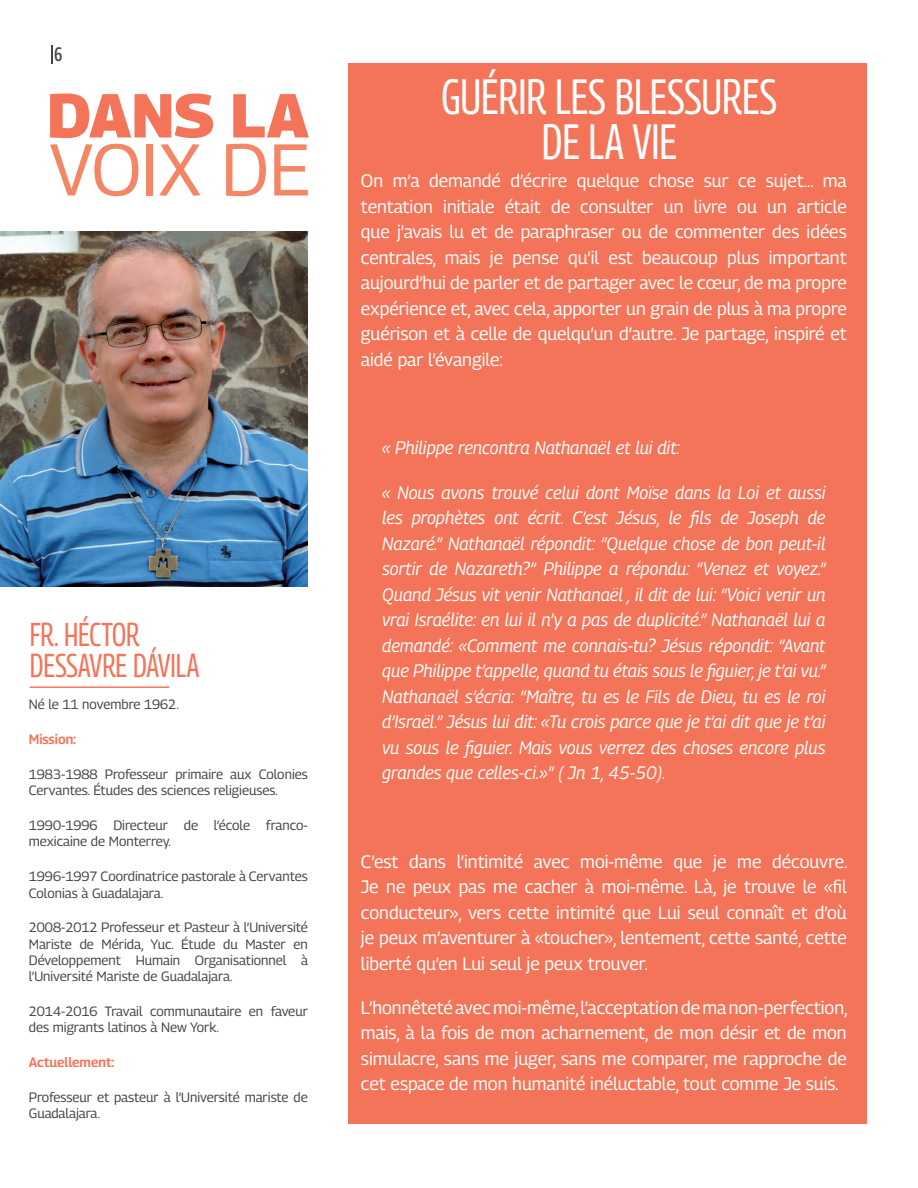
<style>
.page{position:relative;width:918px;height:1188px;background:#fff}
.page>*{position:absolute;margin:0;border:0;box-sizing:border-box;transform-origin:0 0}
.t1{font:49.5px/45.8px "Georama Condensed";color:#fff;text-align:center}
.t2{font:33px/30.8px "Georama Condensed";color:#f37458}
.t3{font:500 19.5px "Georama Condensed";color:#444547}
.t4{font:18px/25.5px "Georama";color:#fff;text-align:justify}
.t5{font:italic 18px/25.5px "Georama";color:#fff;text-align:justify}
.t6{font:13.5px/16.2px "Georama";color:#444547}
.t7{font:600 13.5px "Georama";color:#f37458}
</style>
<div class="page">
<div style="left:349px;top:64px;width:518px;height:1060px;background:#f37458"></div>
<svg style="left:51px;top:45px;width:2px;height:19px"></svg>
<svg style="left:50px;top:94px;width:163px;height:44px"></svg>
<svg style="left:233px;top:94px;width:76px;height:43px"></svg>
<svg style="left:50px;top:144px;width:88px;height:52px"></svg>
<div style="left:147px;top:144px;width:6px;height:51px;background:#f58665"></div>
<svg style="left:159px;top:144px;width:41px;height:52px"></svg>
<svg style="left:226px;top:144px;width:40px;height:52px"></svg>
<svg style="left:274px;top:144px;width:34px;height:51px"></svg>
<img style="left:0;top:231px;width:308px;height:356px">
<hr style="left:30px;top:686px;width:139px;height:2px;background:#f37458">
<p class="t3" style="left:55px;top:40px;width:9px">6</p>
<h2 class="t2" style="left:30px;top:619px;width:171px">FR. HÉCTOR<br>DESSAVRE DÁVILA</h2>
<p class="t6" style="left:29px;top:696px;width:152px">Né le 11 novembre 1962.</p>
<p class="t7" style="left:29px;top:730px;width:49px">Mission:</p>
<p class="t6" style="left:29px;top:766px;width:281px">1983-1988 Professeur primaire aux Colonies<br>Cervantes. Études des sciences religieuses.</p>
<p class="t6" style="left:29px;top:817px;width:281px">1990-1996 Directeur de l’école franco&shy;mexicaine de Monterrey.</p>
<p class="t6" style="left:29px;top:868px;width:281px">1996-1997 Coordinatrice pastorale à Cervantes<br>Colonias à Guadalajara.</p>
<p class="t6" style="left:29px;top:919px;width:281px;text-align:justify">2008-2012 Professeur et Pasteur à l’Université Mariste de Mérida, Yuc. Étude du Master en Développement Humain Organisationnel à l’Université Mariste de Guadalajara.</p>
<p class="t6" style="left:29px;top:1003px;width:281px">2014-2016 Travail communautaire en faveur des migrants latinos à New York.</p>
<p class="t7" style="left:29px;top:1052px;width:87px">Actuellement:</p>
<p class="t6" style="left:29px;top:1089px;width:281px">Professeur et pasteur à l’Université mariste de<br>Guadalajara.</p>
<h1 class="t1" style="left:441px;top:72px;width:338px">GUÉRIR LES BLESSURES<br>DE LA VIE</h1>
<p class="t4" style="left:361px;top:168px;width:487px">On m’a demandé d’écrire quelque chose sur ce sujet... ma tentation initiale était de consulter un livre ou un article que j’avais lu et de paraphraser ou de commenter des idées centrales, mais je pense qu’il est beaucoup plus important aujourd’hui de parler et de partager avec le cœur, de ma propre expérience et, avec cela, apporter un grain de plus à ma propre guérison et à celle de quelqu’un d’autre. Je partage, inspiré et aidé par l’évangile:</p>
<p class="t5" style="left:382px;top:435px;width:299px">« Philippe rencontra Nathanaël et lui dit:</p>
<p class="t5" style="left:382px;top:479px;width:445px">« Nous avons trouvé celui dont Moïse dans la Loi et aussi les prophètes ont écrit. C’est Jésus, le fils de Joseph de Nazaré.” Nathanaël répondit: “Quelque chose de bon peut-il sortir de Nazareth?” Philippe a répondu: “Venez et voyez.” Quand Jésus vit venir Nathanaël , il dit de lui: “Voici venir un vrai Israélite: en lui il n’y a pas de duplicité.” Nathanaël lui a demandé: «Comment me connais-tu? Jésus répondit: “Avant que Philippe t’appelle, quand tu étais sous le figuier, je t’ai vu.” Nathanaël s’écria: “Maître, tu es le Fils de Dieu, tu es le roi d’Israël.” Jésus lui dit: «Tu crois parce que je t’ai dit que je t’ai vu sous le figuier. Mais vous verrez des choses encore plus grandes que celles-ci.»” ( Jn 1, 45-50).</p>
<p class="t4" style="left:361px;top:848px;width:488px">C’est dans l’intimité avec moi-même que je me découvre.<br>Je ne peux pas me cacher à moi-même. Là, je trouve le «fil conducteur», vers cette intimité que Lui seul connaît et d’où je peux m’aventurer à «toucher», lentement, cette santé, cette liberté qu’en Lui seul je peux trouver.</p>
<p class="t4" style="left:361px;top:994px;width:488px">L’honnêteté avec moi-même, l’acceptation de ma non-perfection, mais, à la fois de mon acharnement, de mon désir et de mon simulacre, sans me juger, sans me comparer, me rapproche de cet espace de mon humanité inéluctable, tout comme Je suis.</p>
</div>
